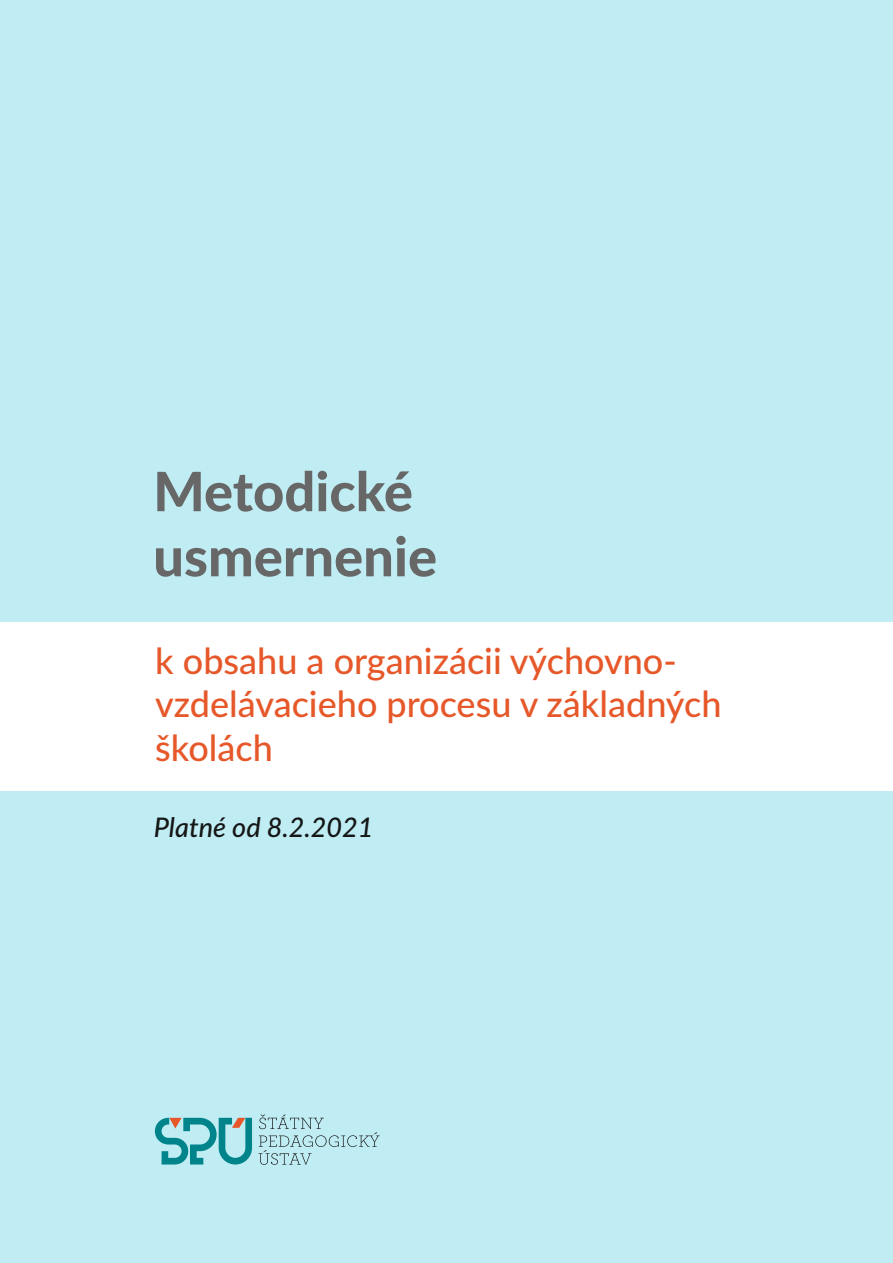
<style>
.page{position:relative;width:893px;height:1263px;background:#c0ecf3}
.page>*{position:absolute;margin:0;border:0;box-sizing:border-box;transform-origin:0 0}
.t1{font:800 54.3px/65.1px "Lato";color:#676767}
.t2{font:500 36px/43.2px "Lato";color:#e65829}
.t3{font:italic 500 27px "Lato";color:#151616}
</style>
<div class="page">
<div style="left:0;top:622px;width:893px;height:169px;background:#fff"></div>
<svg style="left:259px;top:1114px;width:121px;height:51px"></svg>
<svg style="left:155px;top:1118px;width:97px;height:46px"></svg>
<h1 class="t1" style="left:153px;top:462px;width:285px">Metodické usmernenie</h1>
<p class="t2" style="left:155px;top:642px;width:568px">k obsahu a organizácii výchovno&shy;vzdelávacieho procesu v základných školách</p>
<p class="t3" style="left:154px;top:815px;width:221px">Platné od 8.2.2021</p>
</div>
